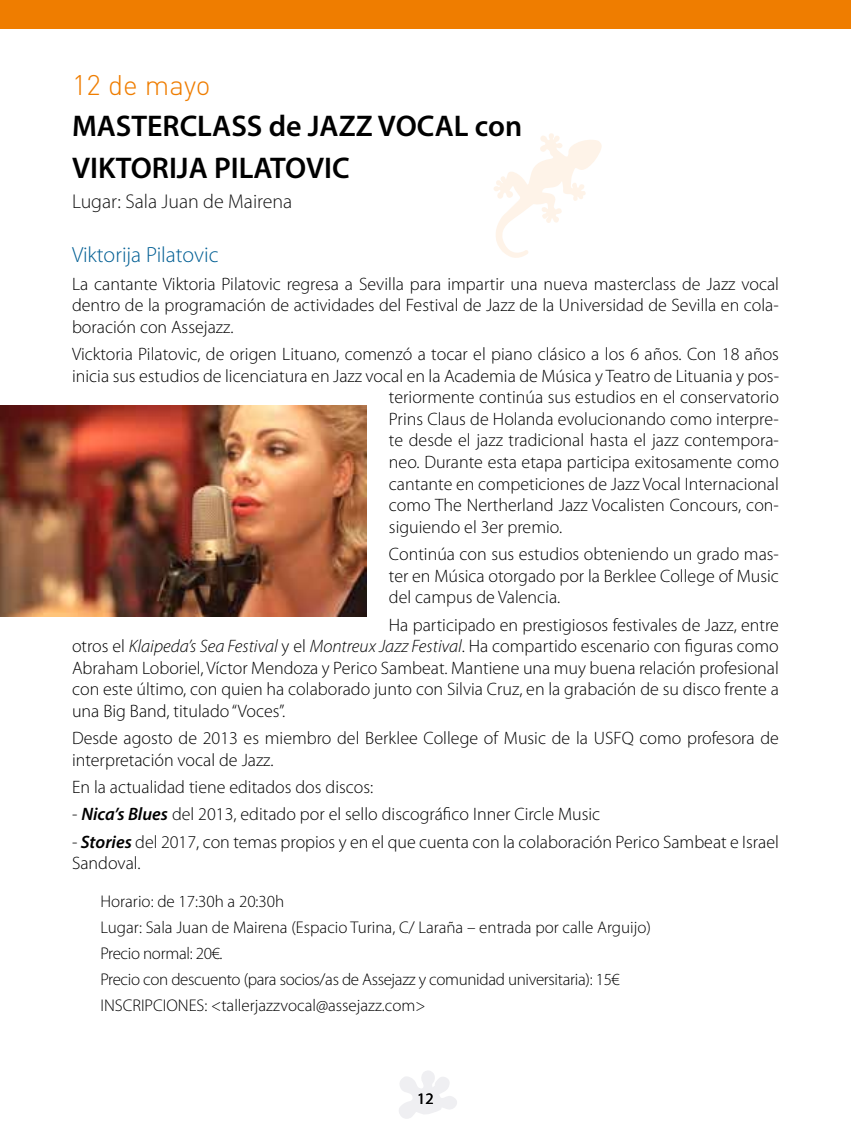
<style>
.page{position:relative;width:851px;height:1134px;background:#fff}
.page>*{position:absolute;margin:0;border:0;box-sizing:border-box;transform-origin:0 0}
.t1{font:600 30px/41.6px "Myriad Pro";color:#000}
.t2{font:300 28px "DIN";color:#ef7d00}
.t3{font:300 22px "Myriad Pro";color:#025f94}
.t4{font:300 20px "Myriad Pro";color:#131313}
.t5{font:300 18px/21.6px "Myriad Pro";color:#000;text-align:justify}
.t6{font:300 17px/26px "Myriad Pro";color:#000}
.t7{font:16px "Myriad Pro";color:#000}
.s1{font-style:italic}
.s2{font-weight:600;font-style:italic}
</style>
<div class="page">
<svg style="left:399px;top:1071px;width:58px;height:48px"></svg>
<svg style="left:494px;top:133px;width:107px;height:125px"></svg>
<img style="left:0;top:406px;width:366px;height:211px">
<div style="left:0;top:0;width:850px;height:28px;background:#ef7d00"></div>
<h2 class="t2" style="left:72px;top:67px;width:140px">12 de mayo</h2>
<h1 class="t1" style="left:72px;top:105px;width:451px">MASTERCLASS de JAZZ VOCAL con<br>VIKTORIJA PILATOVIC</h1>
<p class="t4" style="left:72px;top:190px;width:222px">Lugar: Sala Juan de Mairena</p>
<p class="t3" style="left:72px;top:243px;width:148px">Viktorija Pilatovic</p>
<p class="t5" style="left:72px;top:273px;width:708px">La cantante Viktoria Pilatovic regresa a Sevilla para impartir una nueva masterclass de Jazz vocal dentro de la programación de actividades del Festival de Jazz de la Universidad de Sevilla en cola&shy;boración con Assejazz.</p>
<p class="t5" style="left:72px;top:344px;width:708px">Vicktoria Pilatovic, de origen Lituano, comenzó a tocar el piano clásico a los 6 años. Con 18 años</p>
<p class="t5" style="left:72px;top:365px;width:708px">inicia sus estudios de licenciatura en Jazz vocal en la Academia de Música y Teatro de Lituania y pos-</p>
<p class="t5" style="left:389px;top:387px;width:391px">teriormente continúa sus estudios en el conservatorio</p>
<p class="t5" style="left:389px;top:408px;width:391px">Prins Claus de Holanda evolucionando como interpre-</p>
<p class="t5" style="left:389px;top:430px;width:391px">te desde el jazz tradicional hasta el jazz contempora-</p>
<p class="t5" style="left:389px;top:452px;width:391px">neo. Durante esta etapa participa exitosamente como</p>
<p class="t5" style="left:389px;top:473px;width:391px">cantante en competiciones de Jazz Vocal Internacional</p>
<p class="t5" style="left:389px;top:495px;width:391px">como The Nertherland Jazz Vocalisten Concours, con-</p>
<p class="t5" style="left:389px;top:516px;width:175px">siguiendo el 3er premio.</p>
<p class="t5" style="left:389px;top:544px;width:391px">Continúa con sus estudios obteniendo un grado mas&shy;ter en Música otorgado por la Berklee College of Music del campus de Valencia.</p>
<p class="t5" style="left:72px;top:614px;width:708px;text-indent:317px">Ha participado en prestigiosos festivales de Jazz, entre otros el <span class="s1">Klaipeda’s Sea Festival</span> y el <span class="s1">Montreux Jazz Festival</span>. Ha compartido escenario con figuras como Abraham Loboriel, Víctor Mendoza y Perico Sambeat. Mantiene una muy buena relación profesional con este último, con quien ha colaborado junto con Silvia Cruz, en la grabación de su disco frente a una Big Band, titulado “Voces”.</p>
<p class="t5" style="left:72px;top:728px;width:708px">Desde agosto de 2013 es miembro del Berklee College of Music de la USFQ como profesora de interpretación vocal de Jazz.</p>
<p class="t5" style="left:72px;top:777px;width:303px">En la actualidad tiene editados dos discos:</p>
<p class="t5" style="left:72px;top:804px;width:529px">- <span class="s2">Nica’s Blues</span> del 2013, editado por el sello discográfico Inner Circle Music</p>
<p class="t5" style="left:72px;top:831px;width:708px">- <span class="s2">Stories</span> del 2017, con temas propios y en el que cuenta con la colaboración Perico Sambeat e Israel<br>Sandoval.</p>
<p class="t6" style="left:100px;top:888px;width:552px">Horario: de 17:30h a 20:30h<br>Lugar: Sala Juan de Mairena (Espacio Turina, C/ Laraña – entrada por calle Arguijo)<br>Precio normal: 20€.<br>Precio con descuento (para socios/as de Assejazz y comunidad universitaria): 15€ INSCRIPCIONES: &lt;tallerjazzvocal@assejazz.com&gt;</p>
<p class="t7" style="left:417px;top:1088px;width:18px">12</p>
</div>
